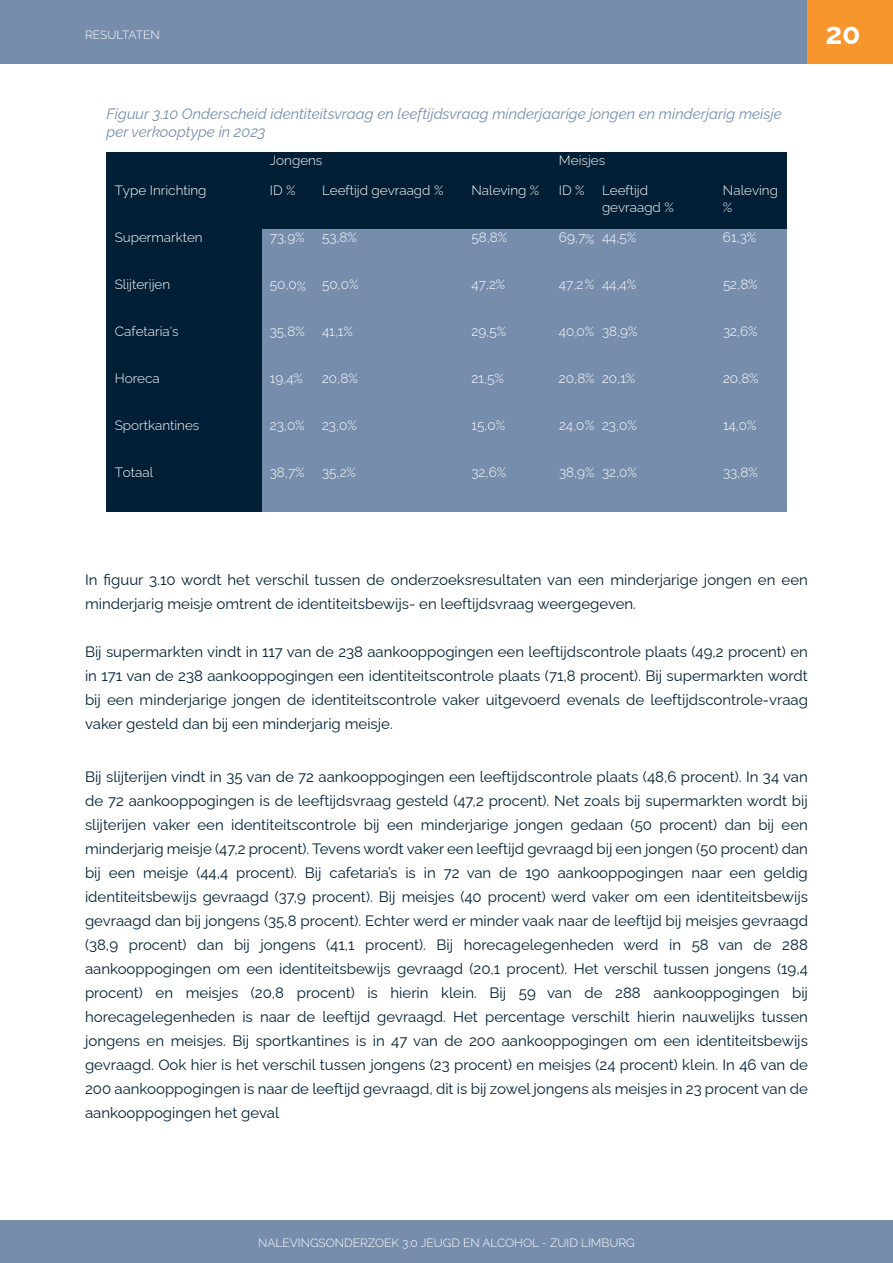
<style>
.page{position:relative;width:893px;height:1263px;background:#fff}
.page>*{position:absolute;margin:0;border:0;box-sizing:border-box;transform-origin:0 0}
.t1{font:700 30px "Raleway";color:#fff}
.t2{font:15px/24px "Raleway";color:#021f36;text-align:justify}
.t3{font:italic 15px/18px "Raleway";color:#768dac}
.t4{font:300 13.5px/17.1px "Raleway";color:#fff}
.t5{font:300 12px "Raleway";color:#fff}
</style>
<div class="page">
<hr style="left:107px;top:511px;width:154px;height:1px;background:#231f20">
<hr style="left:262px;top:511px;width:52px;height:1px;background:#231f20">
<hr style="left:314px;top:511px;width:149px;height:1px;background:#231f20">
<hr style="left:464px;top:511px;width:86px;height:1px;background:#231f20">
<hr style="left:551px;top:511px;width:42px;height:1px;background:#231f20">
<hr style="left:594px;top:511px;width:121px;height:1px;background:#231f20">
<hr style="left:715px;top:511px;width:71px;height:1px;background:#231f20">
<div style="left:106px;top:152px;width:681px;height:77px;background:#021f36"></div>
<div style="left:106px;top:229px;width:156px;height:282px;background:#021f36"></div>
<div style="left:262px;top:229px;width:525px;height:282px;background:#768dac"></div>
<div style="left:0;top:1220px;width:893px;height:43px;background:#768dac"></div>
<div style="left:0;top:0;width:808px;height:64px;background:#768dac"></div>
<div style="left:808px;top:0;width:85px;height:64px;background:#f7962c"></div>
<p class="t5" style="left:85px;top:25px;width:76px">RESULTATEN</p>
<h1 class="t1" style="left:825px;top:9px;width:37px">20</h1>
<p class="t3" style="left:106px;top:103px;width:677px">Figuur 3.10 Onderscheid identiteitsvraag en leeftijdsvraag minderjaarige jongen en minderjarig meisje per verkooptype in 2023</p>
<p class="t4" style="left:270px;top:151px;width:54px">Jongens</p>
<p class="t4" style="left:559px;top:151px;width:48px">Meisjes</p>
<p class="t4" style="left:115px;top:180px;width:93px">Type Inrichting</p>
<p class="t4" style="left:270px;top:180px;width:27px">ID %</p>
<p class="t4" style="left:322px;top:180px;width:123px">Leeftijd gevraagd %</p>
<p class="t4" style="left:471px;top:180px;width:69px">Naleving %</p>
<p class="t4" style="left:559px;top:180px;width:27px">ID %</p>
<p class="t4" style="left:602px;top:180px;width:73px">Leeftijd gevraagd %</p>
<p class="t4" style="left:723px;top:180px;width:56px">Naleving %</p>
<p class="t4" style="left:115px;top:227px;width:89px">Supermarkten</p>
<p class="t4" style="left:270px;top:227px;width:36px">73,9%</p>
<p class="t4" style="left:322px;top:227px;width:37px">53,8%</p>
<p class="t4" style="left:471px;top:227px;width:37px">58,8%</p>
<p class="t4" style="left:559px;top:227px;width:79px">69,7% 44,5%</p>
<p class="t4" style="left:723px;top:227px;width:35px">61,3%</p>
<p class="t4" style="left:115px;top:274px;width:57px">Slijterijen</p>
<p class="t4" style="left:270px;top:274px;width:90px">50,0% 50,0%</p>
<p class="t4" style="left:471px;top:274px;width:35px">47,2%</p>
<p class="t4" style="left:559px;top:274px;width:79px">47,2% 44,4%</p>
<p class="t4" style="left:723px;top:274px;width:36px">52,8%</p>
<p class="t4" style="left:115px;top:321px;width:65px">Cafetaria's</p>
<p class="t4" style="left:270px;top:321px;width:37px">35,8%</p>
<p class="t4" style="left:322px;top:321px;width:32px">41,1%</p>
<p class="t4" style="left:471px;top:321px;width:36px">29,5%</p>
<p class="t4" style="left:559px;top:321px;width:80px">40,0% 38,9%</p>
<p class="t4" style="left:723px;top:321px;width:36px">32,6%</p>
<p class="t4" style="left:115px;top:368px;width:46px">Horeca</p>
<p class="t4" style="left:270px;top:368px;width:35px">19,4%</p>
<p class="t4" style="left:322px;top:368px;width:37px">20,8%</p>
<p class="t4" style="left:471px;top:368px;width:34px">21,5%</p>
<p class="t4" style="left:559px;top:368px;width:78px">20,8% 20,1%</p>
<p class="t4" style="left:723px;top:368px;width:37px">20,8%</p>
<p class="t4" style="left:115px;top:415px;width:86px">Sportkantines</p>
<p class="t4" style="left:270px;top:415px;width:36px">23,0%</p>
<p class="t4" style="left:322px;top:415px;width:36px">23,0%</p>
<p class="t4" style="left:471px;top:415px;width:35px">15,0%</p>
<p class="t4" style="left:559px;top:415px;width:79px">24,0% 23,0%</p>
<p class="t4" style="left:723px;top:415px;width:35px">14,0%</p>
<p class="t4" style="left:115px;top:462px;width:40px">Totaal</p>
<p class="t4" style="left:270px;top:462px;width:36px">38,7%</p>
<p class="t4" style="left:322px;top:462px;width:35px">35,2%</p>
<p class="t4" style="left:471px;top:462px;width:36px">32,6%</p>
<p class="t4" style="left:559px;top:462px;width:79px">38,9% 32,0%</p>
<p class="t4" style="left:723px;top:462px;width:36px">33,8%</p>
<p class="t2" style="left:85px;top:566px;width:724px">In figuur 3.10 wordt het verschil tussen de onderzoeksresultaten van een minderjarige jongen en een minderjarig meisje omtrent de identiteitsbewijs- en leeftijdsvraag weergegeven.</p>
<p class="t2" style="left:85px;top:638px;width:724px">Bij supermarkten vindt in 117 van de 238 aankooppogingen een leeftijdscontrole plaats (49,2 procent) en in 171 van de 238 aankooppogingen een identiteitscontrole plaats (71,8 procent). Bij supermarkten wordt bij een minderjarige jongen de identiteitscontrole vaker uitgevoerd evenals de leeftijdscontrole-vraag vaker gesteld dan bij een minderjarig meisje.</p>
<p class="t2" style="left:85px;top:763px;width:724px">Bij slijterijen vindt in 35 van de 72 aankooppogingen een leeftijdscontrole plaats (48,6 procent). In 34 van de 72 aankooppogingen is de leeftijdsvraag gesteld (47,2 procent). Net zoals bij supermarkten wordt bij slijterijen vaker een identiteitscontrole bij een minderjarige jongen gedaan (50 procent) dan bij een minderjarig meisje (47,2 procent). Tevens wordt vaker een leeftijd gevraagd bij een jongen (50 procent) dan bij een meisje (44,4 procent). Bij cafetaria’s is in 72 van de 190 aankooppogingen naar een geldig identiteitsbewijs gevraagd (37,9 procent). Bij meisjes (40 procent) werd vaker om een identiteitsbewijs gevraagd dan bij jongens (35,8 procent). Echter werd er minder vaak naar de leeftijd bij meisjes gevraagd (38,9 procent) dan bij jongens (41,1 procent). Bij horecagelegenheden werd in 58 van de 288 aankooppogingen om een identiteitsbewijs gevraagd (20,1 procent). Het verschil tussen jongens (19,4 procent) en meisjes (20,8 procent) is hierin klein. Bij 59 van de 288 aankooppogingen bij horecagelegenheden is naar de leeftijd gevraagd. Het percentage verschilt hierin nauwelijks tussen jongens en meisjes. Bij sportkantines is in 47 van de 200 aankooppogingen om een identiteitsbewijs gevraagd. Ook hier is het verschil tussen jongens (23 procent) en meisjes (24 procent) klein. In 46 van de 200 aankooppogingen is naar de leeftijd gevraagd, dit is bij zowel jongens als meisjes in 23 procent van de aankooppogingen het geval</p>
<p class="t5" style="left:258px;top:1233px;width:378px">NALEVINGSONDERZOEK 3.0 JEUGD EN ALCOHOL - ZUID LIMBURG</p>
</div>
